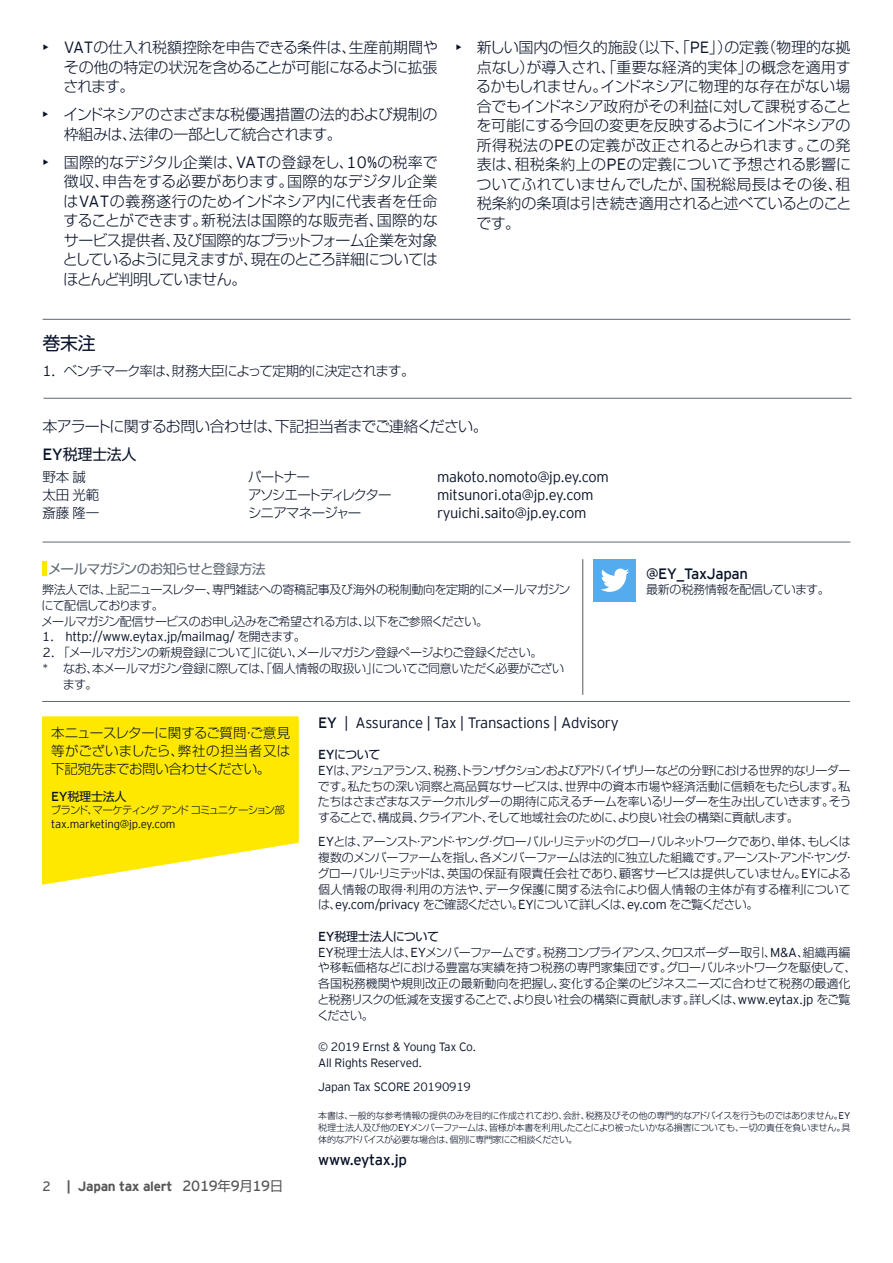
<style>
.page{position:relative;width:893px;height:1263px;background:#fff}
.page>*{position:absolute;margin:0;border:0;box-sizing:border-box;transform-origin:0 0}
.t1{font:18px "Shin Go Pro";color:#081227}
.t2{font:300 15px/19.5px "Shin Go Pro";letter-spacing:-.04em;color:#081227;text-align:justify}
.t3{font:300 15px "EY Interstate";letter-spacing:-.02em;color:#081227}
.t4{font:15px "EY Interstate";letter-spacing:-.02em;color:#081227}
.t5{font:300 14.7px "EY Interstate";letter-spacing:-.02em;color:#081227}
.t6{font:300 13.5px/18px "Shin Go Pro";letter-spacing:-.04em;color:#081227;text-align:justify}
.t7{font:700 13.5px "EY Interstate";letter-spacing:-.02em;color:#595757}
.t8{font:13.5px "Shin Go Pro";letter-spacing:-.06em;color:#5e6873}
.t9{font:300 13.5px "Shin Go Pro";letter-spacing:-.115em;color:#081227}
.t10{font:300 13.5px "Shin Go Pro";letter-spacing:-.06em;color:#081227}
.t11{font:300 13.05px "EY Interstate";letter-spacing:-.02em;color:#081227}
.t12{font:300 12px/15.8px "Shin Go Pro";letter-spacing:-.04em;color:#081227}
.t13{font:300 12px/15.8px "EY Interstate";letter-spacing:-.02em;color:#081227}
.t14{font:300 12px "Shin Go Pro";letter-spacing:-.06em;color:#081227}
.t15{font:12px "Shin Go Pro";letter-spacing:-.02em;color:#081227}
.t16{font:300 11.4px "EY Interstate";letter-spacing:-.02em;color:#081227}
.t17{font:300 10.5px "Shin Go Pro";letter-spacing:-.09em;color:#081227}
.t18{font:300 9px/12px "Shin Go Pro";letter-spacing:-.035em;color:#081227;text-align:justify}
.s1{font-family:"EY Interstate";font-size:16.2px}
.s2{font-family:"EY Interstate";font-size:14.7px}
.s3{font-family:"EY Interstate";font-weight:400;font-size:16.2px}
.s4{font-weight:400}
.s5{font-family:"Shin Go Pro";font-size:12px}
.s6{font-family:"EY Interstate";font-size:13.05px}
.s7{font-weight:400;font-size:14.7px}
.s8{font-family:"Shin Go Pro";font-weight:400}
.s9{font-family:"EY Interstate";font-weight:400;font-size:13.05px}
.s10{font-family:"EY Interstate";font-size:9.75px}
</style>
<div class="page">
<hr style="left:42px;top:701px;width:808px;height:1px;background:#5e6873">
<svg style="left:42px;top:716px;width:257px;height:169px;background:#ffea20"></svg>
<hr style="left:42px;top:561px;width:4px;height:15px;background:#ffe800">
<div style="left:593px;top:559px;width:43px;height:43px;background:#54abed"></div>
<svg style="left:601px;top:568px;width:28px;height:24px"></svg>
<hr style="left:582px;top:559px;width:1px;height:136px;background:#595757">
<hr style="left:43px;top:542px;width:807px;height:1px;background:#5e6873">
<hr style="left:43px;top:319px;width:807px;height:1px;background:#5e6873">
<hr style="left:44px;top:398px;width:807px;height:1px;background:#5e6873">
<p class="t2" style="left:63px;top:36px;width:376px;text-indent:-21px"><span class="s1">• VAT</span>の仕入れ税額控除を申告できる条件は、生産前期間やその他の特定の状況を含めることが可能になるように拡張されます。</p>
<p class="t2" style="left:64px;top:103px;width:375px;text-indent:-22px"><span class="s1">•</span> インドネシアのさまざまな税優遇措置の法的および規制の枠組みは、法律の一部として統合されます。</p>
<p class="t2" style="left:63px;top:151px;width:376px;text-indent:-20px"><span class="s1">•</span> 国際的なデジタル企業は、<span class="s1">VAT</span>の登録をし、<span class="s1">10%</span>の税率で徴収、申告をする必要があります。国際的なデジタル企業は<span class="s1">VAT</span>の義務遂行のためインドネシア内に代表者を任命することができます。新税法は国際的な販売者、国際的なサービス提供者、及び国際的なプラットフォーム企業を対象としているように見えますが、現在のところ詳細についてはほとんど判明していません。</p>
<h1 class="t1" style="left:43px;top:328px;width:55px">巻末注</h1>
<p class="t6" style="left:43px;top:360px;width:373px"><span class="s2">1.</span> ベンチマーク率は、財務大臣によって定期的に決定されます。</p>
<p class="t2" style="left:476px;top:36px;width:377px;text-indent:-21px"><span class="s1">•</span> 新しい国内の恒久的施設（以下、「<span class="s1">PE</span>」）の定義（物理的な拠点なし）が導入され、「重要な経済的実体」の概念を適用するかもしれません。インドネシアに物理的な存在がない場合でもインドネシア政府がその利益に対して課税することを可能にする今回の変更を反映するようにインドネシアの所得税法の<span class="s1">PE</span>の定義が改正されるとみられます。この発表は、租税条約上の<span class="s1">PE</span>の定義について予想される影響についてふれていませんでしたが、国税総局長はその後、租税条約の条項は引き続き適用されると述べているとのことです。</p>
<p class="t2" style="left:43px;top:410px;width:447px;line-height:28px">本アラートに関するお問い合わせは、下記担当者までご連絡ください。<br><span class="s3">EY</span><span class="s4">税理士法人</span></p>
<p class="t6" style="left:43px;top:466px;width:45px">野本誠</p>
<p class="t6" style="left:248px;top:466px;width:64px">パートナー</p>
<p class="t5" style="left:437px;top:466px;width:173px">makoto.nomoto@jp.ey.com</p>
<p class="t6" style="left:43px;top:484px;width:58px">太田光範</p>
<p class="t9" style="left:248px;top:484px;width:145px">アソシエートディレクター</p>
<p class="t5" style="left:437px;top:484px;width:158px">mitsunori.ota@jp.ey.com</p>
<p class="t6" style="left:43px;top:502px;width:58px">斎藤隆一</p>
<p class="t10" style="left:248px;top:502px;width:115px">シニアマネージャー</p>
<p class="t5" style="left:437px;top:502px;width:151px">ryuichi.saito@jp.ey.com</p>
<p class="t8" style="left:48px;top:558px;width:219px">メールマガジンのお知らせと登録方法</p>
<p class="t12" style="left:41px;top:580px;width:531px">弊法人では、上記ニュースレター、専門雑誌への寄稿記事及び海外の税制動向を定期的にメールマガジンにて配信しております。<br>メールマガジン配信サービスのお申し込みをご希望される方は、以下をご参照ください。</p>
<p class="t11" style="left:42px;top:627px;width:265px">1. http://www.eytax.jp/mailmag/ <span class="s5">を開きます。</span></p>
<p class="t14" style="left:43px;top:643px;width:501px"><span class="s6">2.</span> 「メールマガジンの新規登録について」に従い、メールマガジン登録ページよりご登録ください。</p>
<p class="t12" style="left:42px;top:659px;width:523px"><span class="s6">*</span> なお、本メールマガジン登録に際しては、「個人情報の取扱い」についてご同意いただく必要がござい</p>
<p class="t12" style="left:63px;top:675px;width:36px">ます。</p>
<p class="t4" style="left:646px;top:563px;width:103px">@EY_TaxJapan</p>
<p class="t12" style="left:646px;top:580px;width:185px">最新の税務情報を配信しています。</p>
<p class="t6" style="left:51px;top:722px;width:241px">本ニュースレターに関するご質問・ご意見等がございましたら、弊社の担当者又は下記宛先までお問い合わせください。</p>
<p class="t15" style="left:51px;top:786px;width:77px"><span class="s6">EY</span>税理士法人</p>
<p class="t17" style="left:51px;top:801px;width:236px">ブランド、マーケティングアンドコミュニケーション部</p>
<p class="t16" style="left:51px;top:815px;width:126px">tax.marketing@jp.ey.com</p>
<p class="t7" style="left:43px;top:1177px;width:242px"><span class="s4">2</span> | Japan tax alert <span class="s7">2019</span><span class="s8">年</span><span class="s7">9</span><span class="s8">月</span><span class="s7">19</span><span class="s8">日</span></p>
<p class="t3" style="left:318px;top:712px;width:302px"><span class="s4">EY</span> | Assurance | Tax | Transactions | Advisory</p>
<p class="t12" style="left:318px;top:745px;width:535px"><span class="s9">EY</span><span class="s4">について<br></span><span class="s6">EY</span>は、アシュアランス、税務、トランザクションおよびアドバイザリーなどの分野における世界的なリーダーです。私たちの深い洞察と高品質なサービスは、世界中の資本市場や経済活動に信頼をもたらします。私たちはさまざまなステークホルダーの期待に応えるチームを率いるリーダーを生み出していきます。そうすることで、構成員、クライアント、そして地域社会のために、より良い社会の構築に貢献します。</p>
<p class="t12" style="left:317px;top:832px;width:539px"><span class="s6">EY</span>とは、アーンスト・アンド・ヤング・グローバル・リミテッドのグローバルネットワークであり、単体、もしくは複数のメンバーファームを指し、各メンバーファームは法的に独立した組織です。アーンスト・アンド・ヤング・グローバル・リミテッドは、英国の保証有限責任会社であり、顧客サービスは提供していません。<span class="s6">EY</span>による個人情報の取得・利用の方法や、データ保護に関する法令により個人情報の主体が有する権利については、<span class="s6">ey.com/privacy</span> をご確認ください。<span class="s6">EY</span>について詳しくは、<span class="s6">ey.com</span> をご覧ください。</p>
<p class="t12" style="left:317px;top:927px;width:541px"><span class="s9">EY</span><span class="s4">税理士法人について<br></span><span class="s6">EY</span>税理士法人は、<span class="s6">EY</span>メンバーファームです。税務コンプライアンス、クロスボーダー取引、<span class="s6">M&amp;A</span>、組織再編や移転価格などにおける豊富な実績を持つ税務の専門家集団です。グローバルネットワークを駆使して、各国税務機関や規則改正の最新動向を把握し、変化する企業のビジネスニーズに合わせて税務の最適化と税務リスクの低減を支援することで、より良い社会の構築に貢献します。詳しくは、<span class="s6">www.eytax.jp</span> をご覧ください。</p>
<p class="t13" style="left:318px;top:1038px;width:160px">© 2019 Ernst &amp; Young Tax Co.<br>All Rights Reserved.</p>
<p class="t13" style="left:318px;top:1078px;width:154px">Japan Tax SCORE 20190919</p>
<p class="t18" style="left:318px;top:1108px;width:534px">本書は、一般的な参考情報の提供のみを目的に作成されており、会計、税務及びその他の専門的なアドバイスを行うものではありません。<span class="s10">EY</span>税理士法人及び他の<span class="s10">EY</span>メンバーファームは、皆様が本書を利用したことにより被ったいかなる損害についても、一切の責任を負いません。具体的なアドバイスが必要な場合は、個別に専門家にご相談ください。</p>
<p class="t4" style="left:318px;top:1149px;width:90px">www.eytax.jp</p>
</div>
